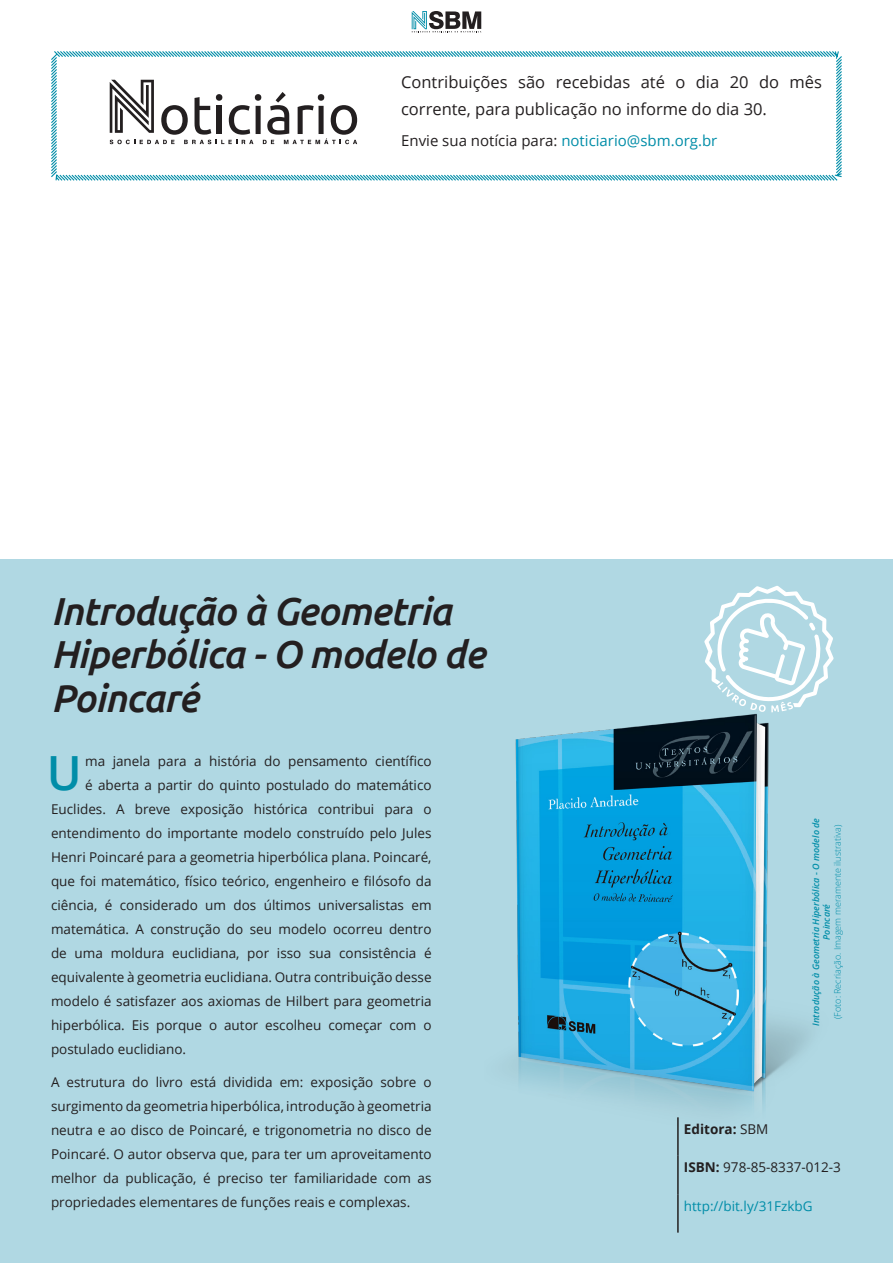
<style>
.page{position:relative;width:893px;height:1263px;background:#fff}
.page>*{position:absolute;margin:0;border:0;box-sizing:border-box;transform-origin:0 0}
.t1{font:600 47.1px "Open Sans";color:#008da8}
.Tiutlo_26_Normal_Cas{font:italic 500 39px/43.5px "Ubuntu";letter-spacing:-.02em;color:#231f20}
.t2{font:16.5px/27px "Open Sans";color:#231f20}
.t3{font:15px "Open Sans";color:#008da8}
.t4{font:13.5px/24px "Open Sans";color:#231f20;text-align:justify}
.t5{font:13.5px "Open Sans";color:#008da8}
.t6{font:700 13.5px "Open Sans";color:#231f20}
.Foto_txt_ref{font:italic 600 9px/10.8px "Open Sans";color:#008da8;text-align:center}
.s1{color:#231f20}
.s2{font-weight:300;font-style:normal}
.s3{font-weight:400}
.s4{font-weight:700}
</style>
<div class="page">
<div style="left:0;top:559px;width:893px;height:704px;background:#b0d8e3"></div>
<hr style="left:677px;top:1156px;width:2px;height:38px;background:#231f20">
<hr style="left:677px;top:1194px;width:2px;height:38px;background:#231f20">
<svg style="left:51px;top:51px;width:791px;height:130px"></svg>
<img style="left:515px;top:712px;width:293px;height:445px">
<svg style="left:704px;top:586px;width:130px;height:126px"></svg>
<svg style="left:412px;top:11px;width:69px;height:21px"></svg>
<p class="t2" style="left:401px;top:68px;width:422px">Contribuições são recebidas até o dia 20 do mês corrente, para publicação no informe do dia 30.</p>
<p class="t3" style="left:401px;top:130px;width:318px"><span class="s1">Envie sua notícia para:</span> noticiario@sbm.org.br</p>
<p class="Tiutlo_26_Normal_Cas" style="left:51px;top:588px;width:436px">Introdução à Geometria<br>Hiperbólica - O modelo de<br>Poincaré</p>
<p class="t1" style="left:47px;top:741px;width:36px">U</p>
<p class="t4" style="left:85px;top:749px;width:348px">ma janela para a história do pensamento científico</p>
<p class="t4" style="left:85px;top:773px;width:348px">é aberta a partir do quinto postulado do matemático</p>
<p class="t4" style="left:51px;top:797px;width:382px">Euclides. A breve exposição histórica contribui para o</p>
<p class="t4" style="left:51px;top:821px;width:382px">entendimento do importante modelo construído pelo Jules</p>
<p class="t4" style="left:51px;top:845px;width:382px">Henri Poincaré para a geometria hiperbólica plana. Poincaré,</p>
<p class="t4" style="left:51px;top:869px;width:382px">que foi matemático, físico teórico, engenheiro e filósofo da</p>
<p class="t4" style="left:51px;top:893px;width:382px">ciência, é considerado um dos ú ltimos universalistas em</p>
<p class="t4" style="left:51px;top:917px;width:382px">matemática. A construção do seu modelo ocorreu dentro</p>
<p class="t4" style="left:51px;top:941px;width:381px">de uma moldura euclidiana, por isso sua consistência é</p>
<p class="t4" style="left:51px;top:965px;width:382px">equivalente à geometria euclidiana. Outra contribuição desse</p>
<p class="t4" style="left:51px;top:989px;width:382px">modelo é satisfazer aos axiomas de Hilbert para geometria</p>
<p class="t4" style="left:51px;top:1013px;width:382px">hiperbólica. Eis porque o autor escolheu começar com o</p>
<p class="t4" style="left:51px;top:1037px;width:137px">postulado euclidiano.</p>
<p class="t4" style="left:51px;top:1069px;width:382px">A estrutura do livro está dividida em: exposiçã o sobre o surgimento da geometria hiperbólica, introdução à geometria neutra e ao disco de Poincaré, e trigonometria no disco de Poincaré. O autor observa que, para ter um aproveitamento melhor da publicação, é preciso ter familiaridade com as propriedades elementares de funções reais e complexas.</p>
<p class="Foto_txt_ref" style="left:810px;top:1025px;width:209px;rotate:-90deg">Introdução à Geometria Hiperbólica - O modelo de<br>Poincaré<br><span class="s2">(Foto: Recriação. Imagem meramente ilustrativa)</span></p>
<p class="t6" style="left:684px;top:1119px;width:86px">Editora: <span class="s3">SBM</span></p>
<p class="t4" style="left:684px;top:1155px;width:159px"><span class="s4">ISBN:</span> 978-85-8337-012-3</p>
<p class="t5" style="left:684px;top:1196px;width:130px">http://bit.ly/31FzkbG</p>
</div>
